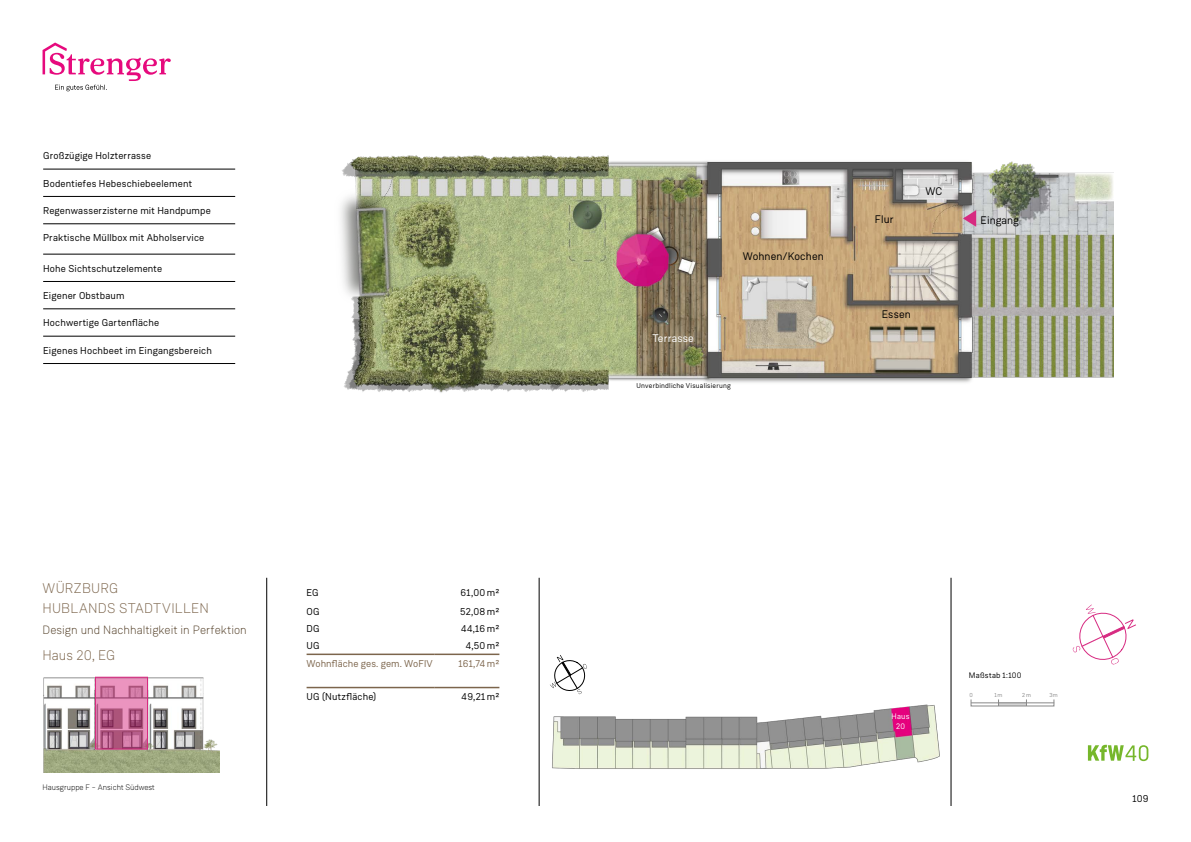
<style>
.page{position:relative;width:1191px;height:842px;background:#fff}
.page>*{position:absolute;margin:0;border:0;box-sizing:border-box;transform-origin:0 0}
.t1{font:300 14px/20px "Weissenhof Grotesk";letter-spacing:.015em;color:#7c654c}
.t2{font:300 12px "Weissenhof Grotesk";letter-spacing:.005em;color:#55422b}
.t3{font:11px "Weissenhof Grotesk";letter-spacing:.01em;color:#000}
.t4{font:11px "Weissenhof Grotesk";letter-spacing:.01em;color:#fff}
.t5{font:10px "Weissenhof Grotesk";letter-spacing:.015em;color:#000}
.t6{font:10px "Weissenhof Grotesk";letter-spacing:.005em;color:#7c654c}
.t7{font:300 8px "Weissenhof Grotesk";color:#000}
.t8{font:8px "Weissenhof Grotesk";letter-spacing:.03em;color:#000}
.t9{font:8px/9.6px "Weissenhof Grotesk";letter-spacing:.025em;color:#fff;text-align:center}
.t10{font:7px "Weissenhof Grotesk";letter-spacing:.025em;color:#000}
.t11{font:5.8px "Weissenhof Grotesk";color:#888}
</style>
<div class="page">
<hr style="left:266px;top:578px;width:1px;height:228px;background:#000">
<hr style="left:951px;top:578px;width:1px;height:228px;background:#000">
<hr style="left:539px;top:578px;width:1px;height:228px;background:#000">
<svg style="left:43px;top:43px;width:128px;height:48px"></svg>
<hr style="left:998px;top:703px;width:28px;height:3px;background:#d4d4d4">
<div style="left:970px;top:699px;width:84px;height:7px;border:1px solid #888"></div>
<hr style="left:971px;top:702px;width:83px;height:1px;background:#888">
<img style="left:552px;top:704px;width:388px;height:65px">
<img style="left:43px;top:676px;width:177px;height:97px">
<img style="left:340px;top:155px;width:774px;height:238px">
<svg style="left:550px;top:655px;width:37px;height:40px"></svg>
<svg style="left:1088px;top:745px;width:60px;height:16px"></svg>
<svg style="left:1072px;top:604px;width:64px;height:61px"></svg>
<svg style="left:97px;top:679px;width:49px;height:68px;background:#c9729c"></svg>
<div style="left:95px;top:677px;width:53px;height:72px;border:1px solid #d72a80"></div>
<svg style="left:963px;top:210px;width:13px;height:17px"></svg>
<hr style="left:306px;top:654px;width:128px;height:1px;background:#7c654c">
<hr style="left:434px;top:654px;width:65px;height:1px;background:#7c654c">
<hr style="left:306px;top:687px;width:128px;height:1px;background:#7c654c">
<hr style="left:434px;top:687px;width:65px;height:1px;background:#7c654c">
<hr style="left:43px;top:169px;width:192px;height:1px;background:#000">
<hr style="left:43px;top:196px;width:192px;height:1px;background:#000">
<hr style="left:43px;top:223px;width:192px;height:1px;background:#000">
<hr style="left:43px;top:254px;width:192px;height:1px;background:#000">
<hr style="left:43px;top:281px;width:192px;height:1px;background:#000">
<hr style="left:43px;top:308px;width:192px;height:1px;background:#000">
<hr style="left:43px;top:336px;width:192px;height:1px;background:#000">
<hr style="left:43px;top:363px;width:192px;height:1px;background:#000">
<p class="t5" style="left:43px;top:150px;width:110px">Großzügige Holzterrasse</p>
<p class="t5" style="left:43px;top:177px;width:150px">Bodentiefes Hebeschiebeelement</p>
<p class="t5" style="left:43px;top:204px;width:169px">Regenwasserzisterne mit Handpumpe</p>
<p class="t5" style="left:43px;top:232px;width:163px">Praktische Müllbox mit Abholservice</p>
<p class="t5" style="left:43px;top:262px;width:121px">Hohe Sichtschutzelemente</p>
<p class="t5" style="left:43px;top:289px;width:83px">Eigener Obstbaum</p>
<p class="t5" style="left:43px;top:317px;width:118px">Hochwertige Gartenfläche</p>
<p class="t5" style="left:43px;top:344px;width:170px">Eigenes Hochbeet im Eingangsbereich</p>
<h1 class="t1" style="left:43px;top:578px;width:168px">WÜRZBURG<br>HUBLANDS STADTVILLEN</h1>
<p class="t2" style="left:43px;top:623px;width:206px">Design und Nachhaltigkeit in Perfektion</p>
<h1 class="t1" style="left:43px;top:645px;width:74px">Haus 20, EG</h1>
<p class="t7" style="left:43px;top:782px;width:114px">Hausgruppe F – Ansicht Südwest</p>
<p class="t5" style="left:306px;top:587px;width:14px">EG</p>
<p class="t5" style="left:460px;top:587px;width:40px">61,00 m²</p>
<p class="t5" style="left:306px;top:605px;width:15px">OG</p>
<p class="t5" style="left:460px;top:605px;width:41px">52,08 m²</p>
<p class="t5" style="left:306px;top:622px;width:15px">DG</p>
<p class="t5" style="left:461px;top:622px;width:40px">44,16 m²</p>
<p class="t5" style="left:306px;top:640px;width:15px">UG</p>
<p class="t5" style="left:466px;top:640px;width:35px">4,50 m²</p>
<p class="t6" style="left:306px;top:657px;width:128px">Wohnfläche ges. gem. WoFlV</p>
<p class="t6" style="left:458px;top:657px;width:42px">161,74 m²</p>
<p class="t5" style="left:306px;top:690px;width:71px">UG (Nutzfläche)</p>
<p class="t5" style="left:461px;top:690px;width:39px">49,21 m²</p>
<p class="t3" style="left:742px;top:250px;width:83px">Wohnen/Kochen</p>
<p class="t4" style="left:652px;top:332px;width:43px">Terrasse</p>
<p class="t10" style="left:636px;top:382px;width:96px">Unverbindliche Visualisierung</p>
<p class="t3" style="left:875px;top:212px;width:20px">Flur</p>
<p class="t3" style="left:925px;top:185px;width:19px">WC</p>
<p class="t3" style="left:882px;top:307px;width:30px">Essen</p>
<p class="t3" style="left:980px;top:213px;width:40px">Eingang</p>
<p class="t9" style="left:891px;top:712px;width:19px">Haus<br>20</p>
<p class="t8" style="left:969px;top:670px;width:54px">Maßstab 1:100</p>
<p class="t11" style="left:969px;top:691px;width:5px">0</p>
<p class="t11" style="left:994px;top:691px;width:10px">1m</p>
<p class="t11" style="left:1022px;top:691px;width:10px">2m</p>
<p class="t11" style="left:1049px;top:691px;width:10px">3m</p>
<p class="t5" style="left:1132px;top:792px;width:18px">109</p>
</div>
